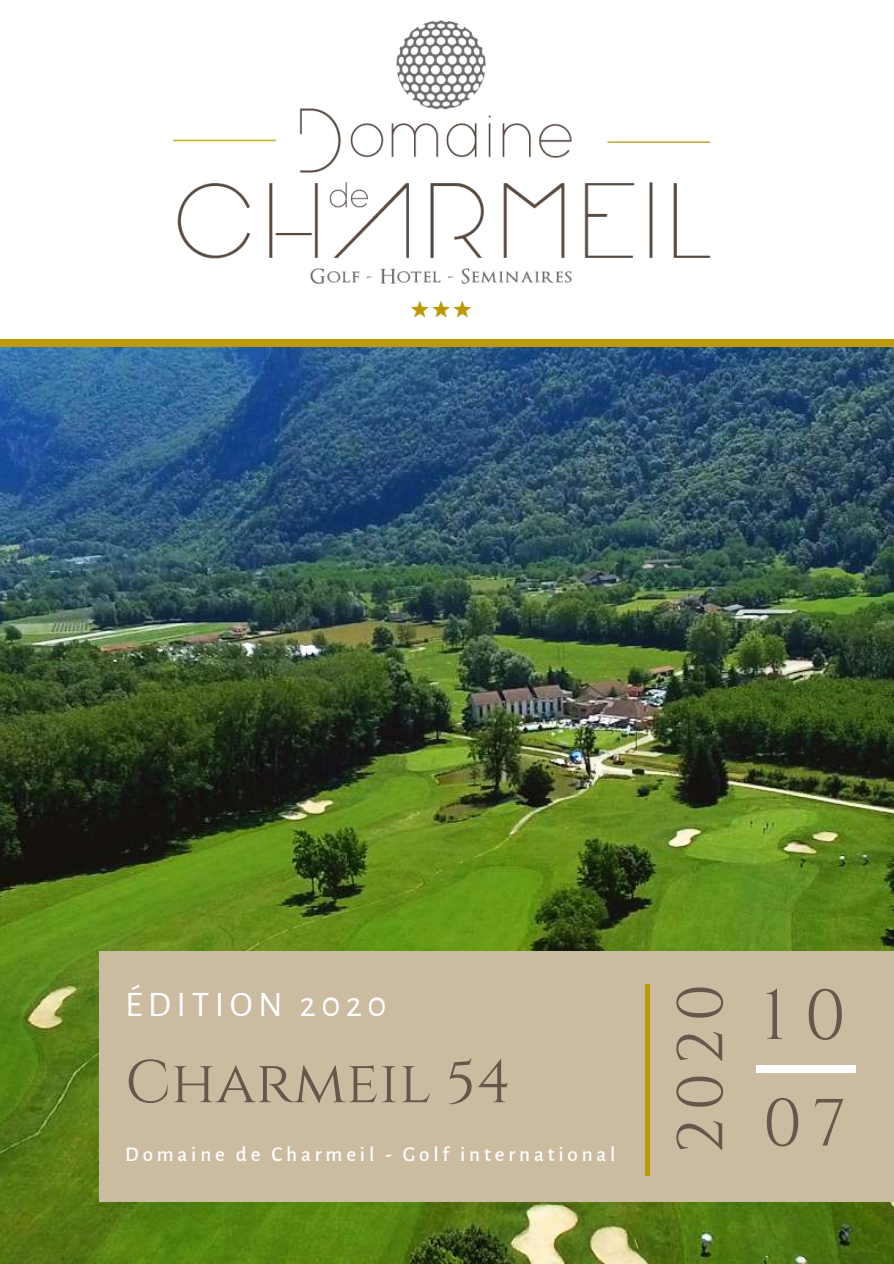
<style>
.page{position:relative;width:894px;height:1264px;background:#fff}
.page>*{position:absolute;margin:0;border:0;box-sizing:border-box;transform-origin:0 0}
.t1{font:70.35px "Cinzel";color:#67564c}
.t2{font:66.6px "Cinzel";color:#67564c}
.t3{font:64.05px "Cinzel";color:#67564c}
.t4{font:60px "Cinzel";color:#67564c}
.t5{font:36px "Alegreya Sans";letter-spacing:.15em;color:#fff}
.t6{font:500 21px "Alegreya Sans";letter-spacing:.18em;color:#fff}
</style>
<div class="page">
<img style="left:0;top:347px;width:893px;height:916px">
<div style="left:99px;top:951px;width:794px;height:249px;background:#cbbba0"></div>
<div style="left:645px;top:984px;width:5px;height:191px;background:#bd9a00"></div>
<img style="left:155px;top:20px;width:584px;height:338px">
<div style="left:755px;top:1064px;width:99px;height:8px;background:#fff"></div>
<h3 class="t5" style="left:125px;top:987px;width:263px">ÉDITION 2020</h3>
<h3 class="t4" style="left:125px;top:1043px;width:387px">CHARMEIL 54</h3>
<p class="t6" style="left:125px;top:1144px;width:491px">Domaine de Charmeil - Golf international</p>
<h3 class="t3" style="left:659px;top:1153px;width:172px;rotate:-90deg">2020</h3>
<h1 class="t1" style="left:762px;top:970px;width:85px">1 0</h1>
<h2 class="t2" style="left:762px;top:1080px;width:85px">07</h2>
</div>
